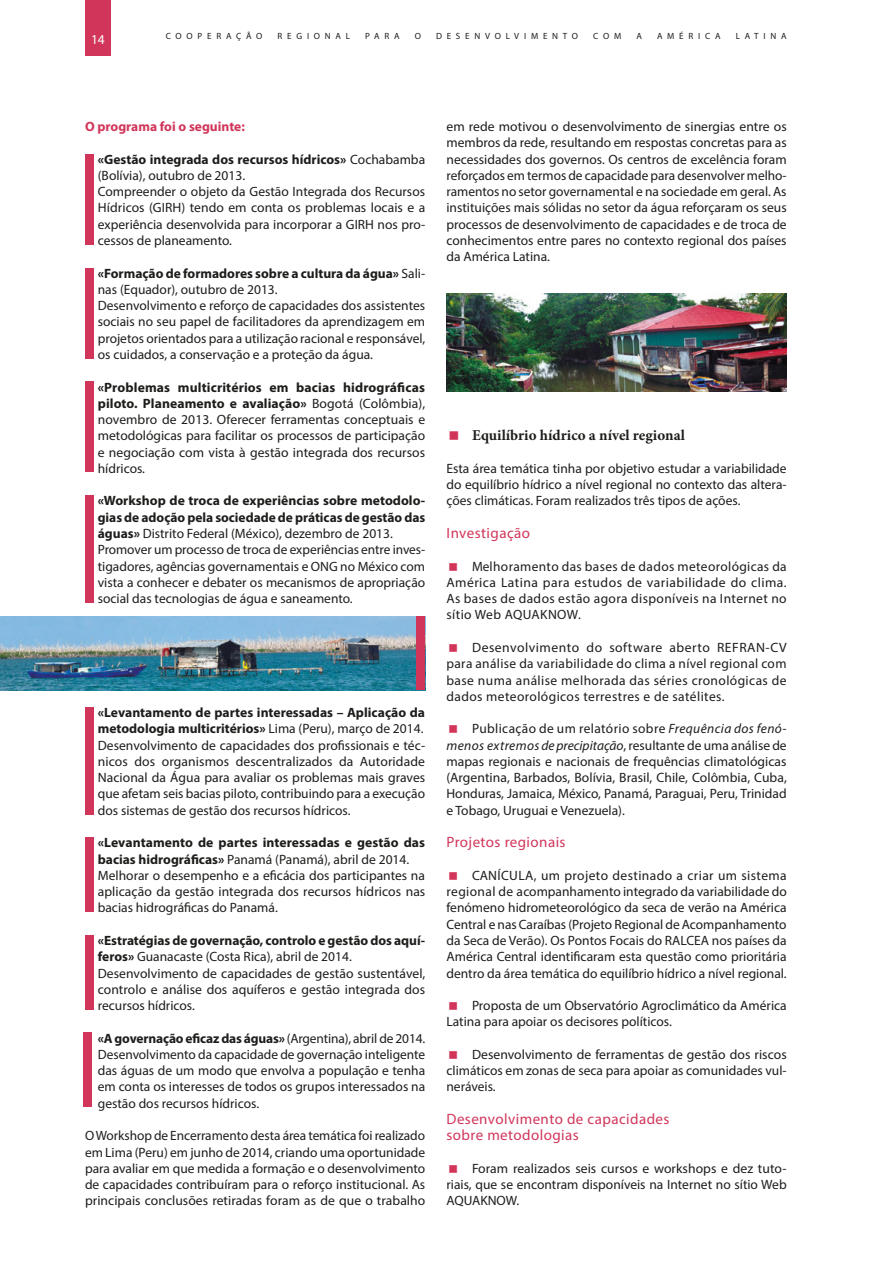
<style>
.page{position:relative;width:893px;height:1263px;background:#fff}
.page>*{position:absolute;margin:0;border:0;box-sizing:border-box;transform-origin:0 0}
.encabezados_texto_ca{font:15px/16.2px "Myriad Pro";letter-spacing:.03em;color:#d1365a}
.t1{font:700 15px "Minion Pro";color:#1d1d1b}
.Texto_volcado{font:13.5px/16.4px "Myriad Pro";color:#1d1d1b;text-align:justify}
.Texto_volcado-2{font:700 13.5px/16.4px "Myriad Pro";color:#1d1d1b}
.Texto_volcado-3{font:700 13.5px "Myriad Pro";color:#d1365a}
.Descripción_de_progr{font:13.5px "Myriad Pro";color:#fff}
.Descripción_de_progr-2{font:9px "Myriad Pro";letter-spacing:.53em;color:#1d1d1b}
.s1{font-weight:400}
.s2{font-weight:700}
.s3{font-style:italic}
</style>
<div class="page">
<div style="left:85px;top:0;width:26px;height:55px;background:#d1365a"></div>
<img style="left:446px;top:293px;width:341px;height:99px">
<img style="left:0;top:617px;width:417px;height:73px">
<div style="left:417px;top:617px;width:8px;height:73px;background:#d1365a"></div>
<div style="left:85px;top:154px;width:9px;height:90px;background:#d1365a"></div>
<div style="left:85px;top:268px;width:9px;height:90px;background:#d1365a"></div>
<div style="left:85px;top:381px;width:9px;height:91px;background:#d1365a"></div>
<div style="left:85px;top:495px;width:9px;height:108px;background:#d1365a"></div>
<div style="left:85px;top:708px;width:9px;height:107px;background:#d1365a"></div>
<div style="left:85px;top:838px;width:9px;height:74px;background:#d1365a"></div>
<div style="left:85px;top:935px;width:9px;height:74px;background:#d1365a"></div>
<div style="left:83px;top:1032px;width:9px;height:75px;background:#d1365a"></div>
<p class="Descripción_de_progr" style="left:91px;top:31px;width:15px">14</p>
<p class="Descripción_de_progr-2" style="left:166px;top:30px;width:98px">COOPERAÇÃO</p>
<p class="Descripción_de_progr-2" style="left:278px;top:30px;width:74px">REGIONAL</p>
<p class="Descripción_de_progr-2" style="left:365px;top:30px;width:36px">PARA</p>
<p class="Descripción_de_progr-2" style="left:415px;top:30px;width:8px">O</p>
<p class="Descripción_de_progr-2" style="left:436px;top:30px;width:144px">DESENVOLVIMENTO</p>
<p class="Descripción_de_progr-2" style="left:593px;top:30px;width:30px">COM</p>
<p class="Descripción_de_progr-2" style="left:636px;top:30px;width:7px">A</p>
<p class="Descripción_de_progr-2" style="left:657px;top:30px;width:65px">AMÉRICA</p>
<p class="Descripción_de_progr-2" style="left:736px;top:30px;width:52px">LATINA</p>
<p class="Texto_volcado-3" style="left:85px;top:118px;width:161px">O programa foi o seguinte:</p>
<p class="Texto_volcado-2" style="left:98px;top:150px;width:329px">«Gestão integrada dos recursos hídricos» <span class="s1">Cochabamba (Bolívia), outubro de 2013.</span></p>
<p class="Texto_volcado" style="left:98px;top:183px;width:329px">Compreender o objeto da Gestão Integrada dos Recursos Hídricos (GIRH) tendo em conta os problemas locais e a experiência desenvolvida para incorporar a GIRH nos pro&shy;cessos de planeamento.</p>
<p class="Texto_volcado-2" style="left:98px;top:264px;width:329px">«Formação de formadores sobre a cultura da água» <span class="s1">Sali&shy;nas (Equador), outubro de 2013.</span></p>
<p class="Texto_volcado" style="left:98px;top:297px;width:329px">Desenvolvimento e reforço de capacidades dos assistentes sociais no seu papel de facilitadores da aprendizagem em projetos orientados para a utilização racional e responsável, os cuidados, a conservação e a proteção da água.</p>
<p class="Texto_volcado" style="left:98px;top:379px;width:329px"><span class="s2">«Problemas multicritérios em bacias hidrográficas piloto. Planeamento e avaliação»</span> Bogotá (Colômbia), novembro de 2013. Oferecer ferramentas conceptuais e metodológicas para facilitar os processos de participação e negociação com vista à gestão integrada dos recursos hídricos.</p>
<p class="Texto_volcado-2" style="left:98px;top:492px;width:329px;text-align:justify">«Workshop de troca de experiências sobre metodolo&shy;gias de adoção pela sociedade de práticas de gestão das águas» <span class="s1">Distrito Federal (México), dezembro de 2013.</span></p>
<p class="Texto_volcado" style="left:98px;top:541px;width:329px">Promover um processo de troca de experiências entre inves&shy;tigadores, agências governamentais e ONG no México com vista a conhecer e debater os mecanismos de apropriação social das tecnologias de água e saneamento.</p>
<p class="Texto_volcado-2" style="left:98px;top:704px;width:329px">«Levantamento de partes interessadas – Aplicação da metodologia multicritérios» <span class="s1">Lima (Peru), março de 2014.</span></p>
<p class="Texto_volcado" style="left:98px;top:737px;width:329px">Desenvolvimento de capacidades dos profissionais e téc&shy;nicos dos organismos descentralizados da Autoridade Nacional da Água para avaliar os problemas mais graves que afetam seis bacias piloto, contribuindo para a execução dos sistemas de gestão dos recursos hídricos.</p>
<p class="Texto_volcado-2" style="left:98px;top:834px;width:329px">«Levantamento de partes interessadas e gestão das bacias hidrográficas» <span class="s1">Panamá (Panamá), abril de 2014.</span></p>
<p class="Texto_volcado" style="left:98px;top:867px;width:329px">Melhorar o desempenho e a eficácia dos participantes na aplicação da gestão integrada dos recursos hídricos nas bacias hidrográficas do Panamá.</p>
<p class="Texto_volcado-2" style="left:98px;top:932px;width:329px">«Estratégias de governação, controlo e gestão dos aquí&shy;feros» <span class="s1">Guanacaste (Costa Rica), abril de 2014.</span></p>
<p class="Texto_volcado" style="left:98px;top:965px;width:329px">Desenvolvimento de capacidades de gestão sustentável, controlo e análise dos aquíferos e gestão integrada dos recursos hídricos.</p>
<p class="Texto_volcado-2" style="left:98px;top:1029px;width:329px">«A governação eficaz das águas» <span class="s1">(Argentina), abril de 2014.</span></p>
<p class="Texto_volcado" style="left:98px;top:1046px;width:329px">Desenvolvimento da capacidade de governação inteligente das águas de um modo que envolva a população e tenha em conta os interesses de todos os grupos interessados na gestão dos recursos hídricos.</p>
<p class="Texto_volcado" style="left:85px;top:1127px;width:342px">O Workshop de Encerramento desta área temática foi realizado em Lima (Peru) em junho de 2014, criando uma oportunidade para avaliar em que medida a formação e o desenvolvimento de capacidades contribuíram para o reforço institucional. As principais conclusões retiradas foram as de que o trabalho</p>
<p class="Texto_volcado" style="left:446px;top:118px;width:342px">em rede motivou o desenvolvimento de sinergias entre os membros da rede, resultando em respostas concretas para as necessidades dos governos. Os centros de excelência foram reforçados em termos de capacidade para desenvolver melho&shy;ramentos no setor governamental e na sociedade em geral. As instituições mais sólidas no setor da água reforçaram os seus processos de desenvolvimento de capacidades e de troca de conhecimentos entre pares no contexto regional dos países da América Latina.</p>
<p class="t1" style="left:472px;top:425px;width:214px">Equilíbrio hídrico a nível regional</p>
<p class="Texto_volcado" style="left:446px;top:460px;width:342px">Esta área temática tinha por objetivo estudar a variabilidade do equilíbrio hídrico a nível regional no contexto das altera&shy;ções climáticas. Foram realizados três tipos de ações.</p>
<p class="encabezados_texto_ca" style="left:446px;top:525px;width:85px">Investigação</p>
<p class="Texto_volcado" style="left:446px;top:558px;width:342px;text-indent:26px">Melhoramento das bases de dados meteorológicas da América Latina para estudos de variabilidade do clima.<br>As bases de dados estão agora disponíveis na Internet no sítio Web AQUAKNOW.</p>
<p class="Texto_volcado" style="left:446px;top:639px;width:342px;text-indent:26px">Desenvolvimento do software aberto REFRAN-CV para análise da variabilidade do clima a nível regional com base numa análise melhorada das séries cronológicas de dados meteorológicos terrestres e de satélites.</p>
<p class="Texto_volcado" style="left:446px;top:720px;width:342px;text-indent:26px">Publicação de um relatório sobre <span class="s3">Frequência dos fenó&shy;menos extremos de precipitação</span>, resultante de uma análise de mapas regionais e nacionais de frequências climatológicas (Argentina, Barbados, Bolívia, Brasil, Chile, Colômbia, Cuba, Honduras, Jamaica, México, Panamá, Paraguai, Peru, Trinidad e Tobago, Uruguai e Venezuela).</p>
<p class="encabezados_texto_ca" style="left:446px;top:834px;width:121px">Projetos regionais</p>
<p class="Texto_volcado" style="left:446px;top:867px;width:342px;text-indent:26px">CANÍCULA, um projeto destinado a criar um sistema regional de acompanhamento integrado da variabilidade do fenómeno hidrometeorológico da seca de verão na América Central e nas Caraíbas (Projeto Regional de Acompanhamento da Seca de Verão). Os Pontos Focais do RALCEA nos países da América Central identificaram esta questão como prioritária dentro da área temática do equilíbrio hídrico a nível regional.</p>
<p class="Texto_volcado" style="left:446px;top:997px;width:342px;text-indent:26px">Proposta de um Observatório Agroclimático da América<br>Latina para apoiar os decisores políticos.</p>
<p class="Texto_volcado" style="left:446px;top:1046px;width:342px;text-indent:26px">Desenvolvimento de ferramentas de gestão dos riscos climáticos em zonas de seca para apoiar as comunidades vul&shy;neráveis.</p>
<p class="encabezados_texto_ca" style="left:446px;top:1110px;width:225px">Desenvolvimento de capacidades sobre metodologias</p>
<p class="Texto_volcado" style="left:446px;top:1160px;width:342px;text-indent:26px">Foram realizados seis cursos e workshops e dez tuto&shy;riais, que se encontram disponíveis na Internet no sítio Web AQUAKNOW.</p>
</div>
